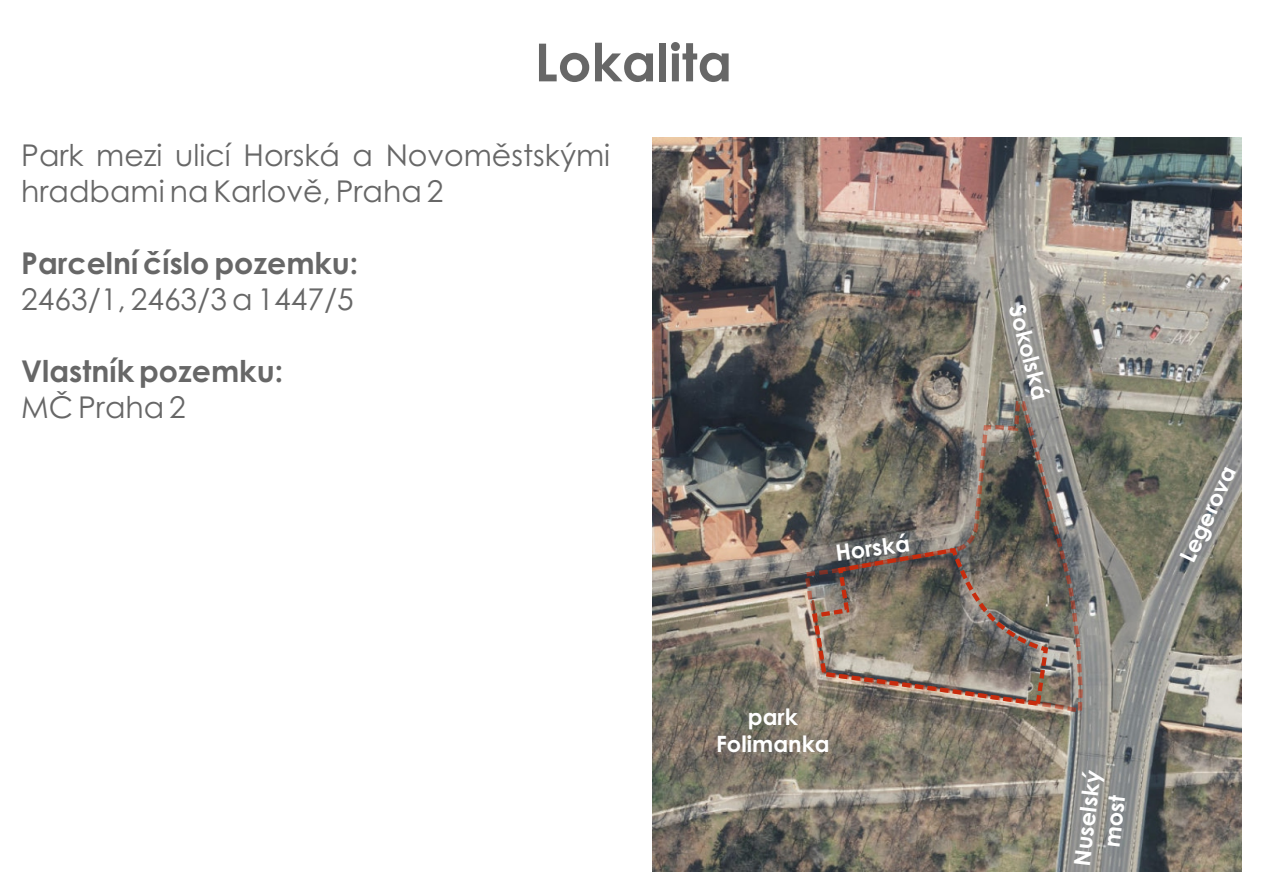
<style>
.page{position:relative;width:1263px;height:893px;background:#fff}
.page>*{position:absolute;margin:0;border:0;box-sizing:border-box;transform-origin:0 0}
.t1{font:700 52.5px "Century Gothic";color:#676767}
.t2{font:30px/35.7px "Century Gothic";color:#676767}
.t3{font:700 30px "Century Gothic";color:#676767}
.t4{font:700 22.5px/27.3px "Century Gothic";color:#fff;text-align:center}
</style>
<div class="page">
<img style="left:653px;top:137px;width:589px;height:735px">
<svg style="left:804px;top:401px;width:279px;height:311px;background:#767169"></svg>
<svg style="left:810px;top:545px;width:240px;height:163px;background:#827468"></svg>
<h1 class="t1" style="left:535px;top:42px;width:199px">Lokalita</h1>
<p class="t2" style="left:21px;top:140px;width:590px">Park mezi ulicí Horská a Novoměstskými hradbami na Karlově, Praha 2</p>
<p class="t3" style="left:21px;top:252px;width:339px">Parcelní číslo pozemku:</p>
<p class="t2" style="left:21px;top:284px;width:334px">2463/1, 2463/3 a 1447/5</p>
<p class="t3" style="left:21px;top:360px;width:263px">Vlastník pozemku:</p>
<p class="t2" style="left:21px;top:392px;width:166px">MČ Praha 2</p>
<p class="t4" style="left:834px;top:541px;width:76px;rotate:-7deg">Horská</p>
<p class="t4" style="left:716px;top:705px;width:115px">park<br>Folimanka</p>
<p class="t4" style="left:1028px;top:302px;width:98px;rotate:75deg">Sokolská</p>
<p class="t4" style="left:1176px;top:556px;width:104px;rotate:-65deg">Legerova</p>
<p class="t4" style="left:1070px;top:864px;width:97px;rotate:-83deg">Nuselský most</p>
</div>
